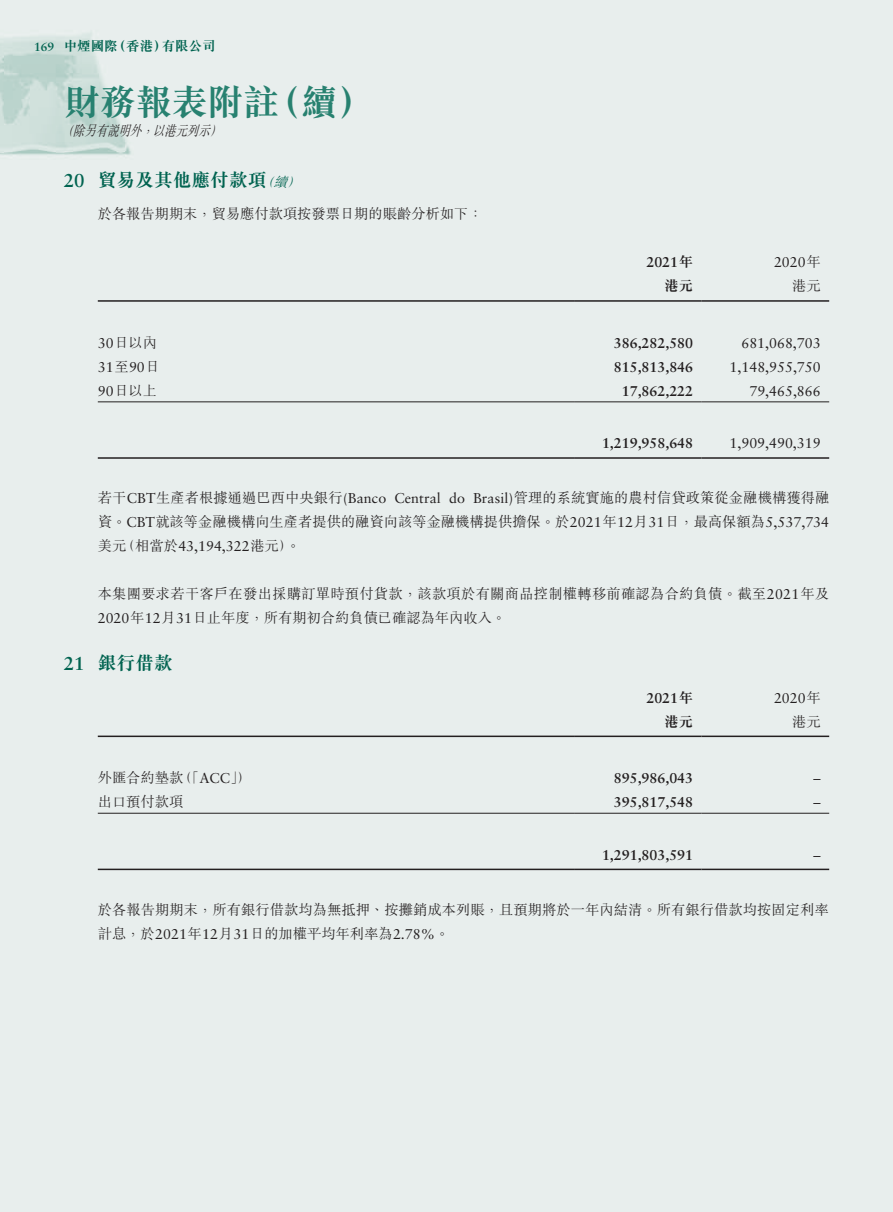
<style>
.page{position:relative;width:893px;height:1212px;background:#fff}
.page>*{position:absolute;margin:0;border:0;box-sizing:border-box;transform-origin:0 0}
.t1{font:700 36.75px "M Sung HK";letter-spacing:-.025em;color:#278170}
.t2{font:700 18.75px "M Sung HK";color:#006350}
.t3{font:700 18.75px "Sabon LT Std";color:#006350}
.t4{font:300 14.25px/24px "M Sung HK";letter-spacing:.005em;color:#231f20}
.t5{font:14.25px "Sabon LT Std";color:#231f20}
.t6{font:700 14.25px "Sabon LT Std";color:#231f20}
.t7{font:italic 300 14.25px "M Sung HK";color:#231f20;scale:.8 1}
.t8{font:700 14.25px "M Sung HK";color:#231f20}
.t9{font:700 13.5px "M Sung HK";color:#006350}
.t10{font:italic 300 13.5px "M Sung HK";color:#006350}
.t11{font:700 12px "Sabon LT Std";color:#006350}
.s1{font-family:"M Sung HK"}
.s2{font-family:"M Sung HK";font-weight:300}
.s3{font-family:"Sabon LT Std";font-weight:400}
</style>
<div class="page">
<hr style="left:98px;top:300px;width:476px;height:2px;background:#231f20">
<hr style="left:574px;top:300px;width:128px;height:2px;background:#231f20">
<hr style="left:702px;top:300px;width:127px;height:2px;background:#231f20">
<hr style="left:98px;top:401px;width:476px;height:1px;background:#231f20">
<hr style="left:574px;top:401px;width:128px;height:1px;background:#231f20">
<hr style="left:702px;top:401px;width:127px;height:1px;background:#231f20">
<hr style="left:98px;top:457px;width:476px;height:2px;background:#231f20">
<hr style="left:574px;top:457px;width:128px;height:2px;background:#231f20">
<hr style="left:702px;top:457px;width:127px;height:2px;background:#231f20">
<hr style="left:98px;top:735px;width:476px;height:2px;background:#231f20">
<hr style="left:574px;top:735px;width:128px;height:2px;background:#231f20">
<hr style="left:702px;top:735px;width:127px;height:2px;background:#231f20">
<hr style="left:98px;top:813px;width:476px;height:1px;background:#231f20">
<hr style="left:574px;top:813px;width:128px;height:1px;background:#231f20">
<hr style="left:702px;top:813px;width:127px;height:1px;background:#231f20">
<hr style="left:98px;top:869px;width:476px;height:1px;background:#231f20">
<hr style="left:574px;top:869px;width:128px;height:1px;background:#231f20">
<hr style="left:702px;top:869px;width:127px;height:1px;background:#231f20">
<p class="t11" style="left:34px;top:40px;width:22px">169</p>
<p class="t9" style="left:64px;top:37px;width:55px">中煙國際</p>
<p class="t9" style="left:113px;top:37px;width:55px">（香港）</p>
<p class="t9" style="left:162px;top:37px;width:55px">有限公司</p>
<h1 class="t1" style="left:64px;top:77px;width:217px">財務報表附註</h1>
<p class="t7" style="left:210px;top:120px;width:22px">(</p>
<p class="t7" style="left:73px;top:120px;width:179px">除另有說明外以港元列示</p>
<p class="t7" style="left:62px;top:120px;width:22px">（</p>
<p class="t7" style="left:141px;top:120px;width:22px">，</p>
<h1 class="t1" style="left:265px;top:77px;width:110px">（續(</h1>
<h2 class="t3" style="left:64px;top:169px;width:22px">20</h2>
<h2 class="t2" style="left:98px;top:167px;width:170px">貿易及其他應付款項</h2>
<p class="t10" style="left:274px;top:172px;width:20px">續</p>
<p class="t10" style="left:260px;top:172px;width:20px">（</p>
<p class="t10" style="left:287px;top:172px;width:20px">(</p>
<p class="t4" style="left:98px;top:201px;width:386px">於各報告期期末，貿易應付款項按發票日期的賬齡分析如下：</p>
<p class="t6" style="left:646px;top:254px;width:48px">2021<span class="s1">年</span></p>
<p class="t8" style="left:665px;top:276px;width:30px">港元</p>
<p class="t5" style="left:774px;top:254px;width:48px">2020<span class="s2">年</span></p>
<p class="t4" style="left:792px;top:273px;width:30px">港元</p>
<p class="t4" style="left:98px;top:330px;width:61px"><span class="s3">30</span>日以內</p>
<p class="t6" style="left:614px;top:334px;width:81px">386,282,580</p>
<p class="t5" style="left:741px;top:334px;width:81px">681,068,703</p>
<p class="t5" style="left:98px;top:358px;width:64px">31<span class="s2">至</span>90<span class="s2">日</span></p>
<p class="t6" style="left:614px;top:358px;width:81px">815,813,846</p>
<p class="t5" style="left:730px;top:358px;width:93px">1,148,955,750</p>
<p class="t4" style="left:98px;top:378px;width:61px"><span class="s3">90</span>日以上</p>
<p class="t6" style="left:622px;top:382px;width:73px">17,862,222</p>
<p class="t5" style="left:749px;top:382px;width:73px">79,465,866</p>
<h2 class="t3" style="left:64px;top:651px;width:22px">21</h2>
<p class="t6" style="left:602px;top:435px;width:93px">1,219,958,648</p>
<p class="t4" style="left:473px;top:485px;width:358px"><span class="s3">Brasil)</span>管理的系統實施的農村信貸政策從金融機構獲得融</p>
<p class="t5" style="left:730px;top:435px;width:93px">1,909,490,319</p>
<p class="t4" style="left:98px;top:485px;width:733px">若干<span class="s3">CBT</span>生產者根據通過巴西中央銀行<span class="s3">(Banco<br></span>資。<span class="s3">CBT</span>就該等金融機構向生產者提供的融資向該等金融機構提供擔保。於<span class="s3">2021</span>年<span class="s3">12</span>月<span class="s3">31</span>日，最高保額為<span class="s3">5,537,734</span></p>
<p class="t5" style="left:121px;top:538px;width:181px"><span class="s2">（相當於</span>43,194,322<span class="s2">港元。(</span></p>
<p class="t5" style="left:394px;top:490px;width:48px">Central</p>
<p class="t5" style="left:449px;top:490px;width:17px">do</p>
<p class="t4" style="left:98px;top:533px;width:30px">美元</p>
<p class="t4" style="left:98px;top:581px;width:733px">本集團要求若干客戶在發出採購訂單時預付貨款，該款項於有關商品控制權轉移前確認為合約負債。截至<span class="s3">2021</span>年及<br><span class="s3">2020</span>年<span class="s3">12</span>月<span class="s3">31</span>日止年度，所有期初合約負債已確認為年內收入。</p>
<h2 class="t2" style="left:98px;top:650px;width:76px">銀行借款</h2>
<p class="t6" style="left:646px;top:689px;width:48px">2021<span class="s1">年</span></p>
<p class="t8" style="left:665px;top:711px;width:30px">港元</p>
<p class="t5" style="left:774px;top:689px;width:48px">2020<span class="s2">年</span></p>
<p class="t4" style="left:792px;top:709px;width:30px">港元</p>
<p class="t4" style="left:98px;top:765px;width:87px">外匯合約墊款</p>
<p class="t4" style="left:178px;top:765px;width:75px">（「<span class="s3">ACC</span> (「</p>
<p class="t6" style="left:614px;top:769px;width:81px">895,986,043</p>
<p class="t5" style="left:814px;top:770px;width:9px">–</p>
<p class="t4" style="left:98px;top:789px;width:87px">出口預付款項</p>
<p class="t6" style="left:614px;top:793px;width:81px">395,817,548</p>
<p class="t5" style="left:814px;top:794px;width:9px">–</p>
<p class="t6" style="left:602px;top:846px;width:93px">1,291,803,591</p>
<p class="t4" style="left:98px;top:897px;width:733px">於各報告期期末，所有銀行借款均為無抵押、按攤銷成本列賬，且預期將於一年內結清。所有銀行借款均按固定利率計息，於<span class="s3">2021</span>年<span class="s3">12</span>月<span class="s3">31</span>日的加權平均年利率為<span class="s3">2.78%</span>。</p>
<p class="t5" style="left:814px;top:846px;width:9px">–</p>
</div>
